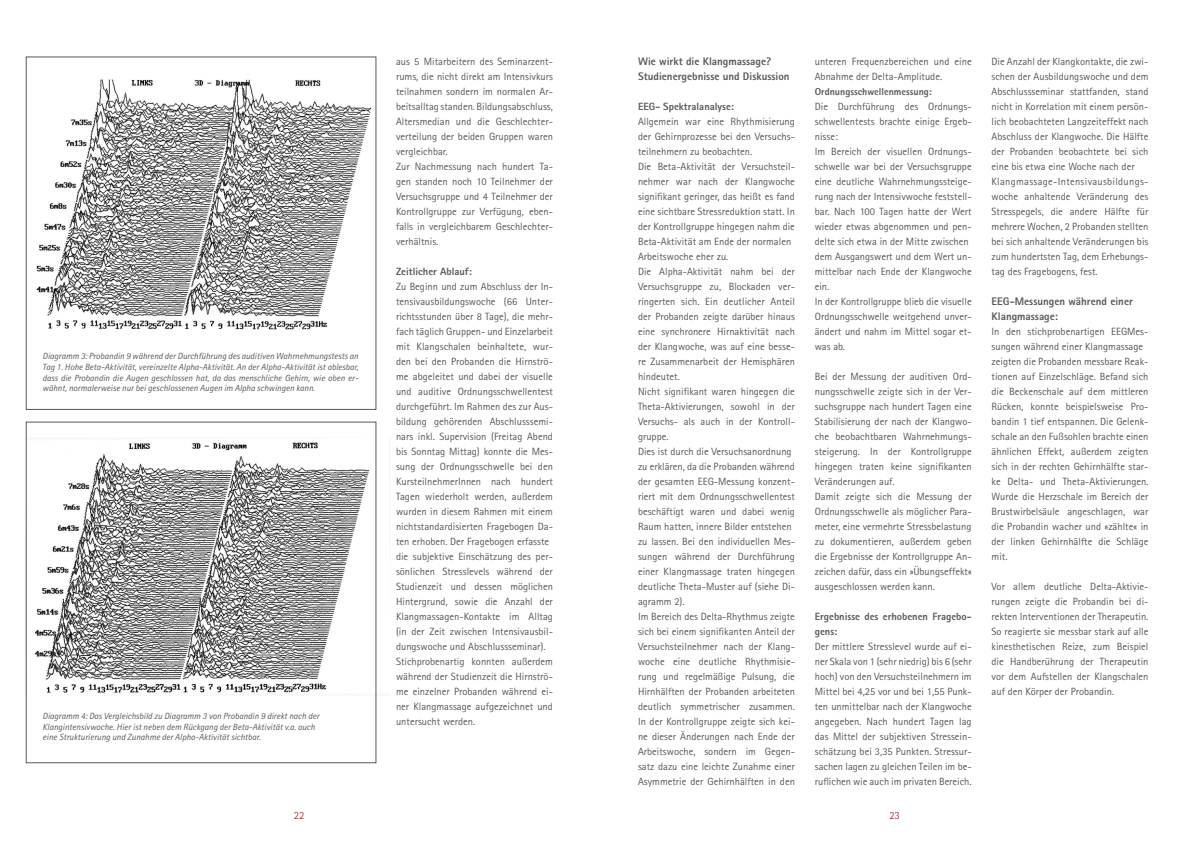
<style>
.page{position:relative;width:1191px;height:842px;background:#fff}
.page>*{position:absolute;margin:0;border:0;box-sizing:border-box;transform-origin:0 0}
.t1{font:800 11px/15px "Rotis Sans Serif";color:#58585a}
.t2{font:300 11px "Rotis Sans Serif";color:#9a1c22}
.t3{font:10.5px/15px "Rotis Sans Serif";color:#58585a}
.t4{font:800 10.5px/15px "Rotis Sans Serif";color:#58585a}
.t5{font:800 10px "Rotis Sans Serif";color:#58585a}
.t6{font:italic 9px/10.8px "Rotis Sans Serif";color:#58585a;text-align:justify}
</style>
<div class="page">
<img style="left:36px;top:79px;width:341px;height:263px">
<img style="left:35px;top:437px;width:342px;height:259px">
<div style="left:26px;top:57px;width:350px;height:353px;border:1px solid #58585a"></div>
<div style="left:26px;top:422px;width:350px;height:341px;border:1px solid #58585a"></div>
<p class="t6" style="left:43px;top:351px;width:317px">Diagramm 3: Probandin 9 während der Durchführung des auditiven Wahrnehmungstests an Tag 1. Hohe Beta-Aktivität, vereinzelte Alpha-Aktivität. An der Alpha-Aktivität ist ablesbar, dass die Probandin die Augen geschlossen hat, da das menschliche Gehirn, wie oben er&shy;wähnt, normalerweise nur bei geschlossenen Augen im Alpha schwingen kann.</p>
<p class="t6" style="left:43px;top:710px;width:278px;text-align:left">Diagramm 4: Das Vergleichsbild zu Diagramm 3 von Probandin 9 direkt nach der<br>Klangintensivwoche. Hier ist neben dem Rückgang der Beta-Aktivität v.a. auch eine Strukturierung und Zunahme der Alpha-Aktivität sichtbar.</p>
<p class="t3" style="left:396px;top:54px;width:158px">aus 5 Mitarbeitern des Seminarzent&shy;rums, die nicht direkt am Intensivkurs teilnahmen sondern im normalen Ar&shy;beitsalltag standen. Bildungsabschluss, Altersmedian und die Geschlechter&shy;verteilung der beiden Gruppen waren vergleichbar.<br>Zur Nachmessung nach hundert Ta&shy;gen standen noch 10 Teilnehmer der Versuchsgruppe und 4 Teilnehmer der Kontrollgruppe zur Verfügung, eben&shy;falls in vergleichbarem Geschlechter&shy;verhältnis.</p>
<p class="t4" style="left:396px;top:264px;width:77px">Zeitlicher Ablauf:</p>
<p class="t3" style="left:396px;top:279px;width:158px">Zu Beginn und zum Abschluss der In&shy;tensivausbildungswoche (66 Unter&shy;richtsstunden über 8 Tage), die mehr&shy;fach täglich Gruppen- und Einzelarbeit mit Klangschalen beinhaltete, wur&shy;den bei den Probanden die Hirnströ&shy;me abgeleitet und dabei der visuelle und auditive Ordnungsschwellentest durchgeführt. Im Rahmen des zur Aus&shy;bildung gehörenden Abschlusssemi&shy;nars inkl. Supervision (Freitag Abend bis Sonntag Mittag) konnte die Mes&shy;sung der Ordnungsschwelle bei den KursteilnehmerInnen nach hundert Tagen wiederholt werden, außerdem wurden in diesem Rahmen mit einem nichtstandardisierten Fragebogen Da&shy;ten erhoben. Der Fragebogen erfasste die subjektive Einschätzung des per&shy;sönlichen Stresslevels während der Studienzeit und dessen möglichen Hintergrund, sowie die Anzahl der Klangmassagen-Kontakte im Alltag (in der Zeit zwischen Intensivausbil&shy;dungswoche und Abschlussseminar).<br>Stichprobenartig konnten außerdem während der Studienzeit die Hirnströ&shy;me einzelner Probanden während ei&shy;ner Klangmassage aufgezeichnet und untersucht werden.</p>
<p class="t1" style="left:638px;top:54px;width:153px">Wie wirkt die Klangmassage?<br>Studienergebnisse und Diskussion</p>
<p class="t4" style="left:638px;top:99px;width:98px">EEG- Spektralanalyse:</p>
<p class="t3" style="left:638px;top:114px;width:158px">Allgemein war eine Rhythmisierung der Gehirnprozesse bei den Versuchs&shy;teilnehmern zu beobachten.<br>Die Beta-Aktivität der Versuchsteil&shy;nehmer war nach der Klangwoche signifikant geringer, das heißt es fand eine sichtbare Stressreduktion statt. In der Kontrollgruppe hingegen nahm die Beta-Aktivität am Ende der normalen Arbeitswoche eher zu.<br>Die Alpha-Aktivität nahm bei der Versuchsgruppe zu, Blockaden ver&shy;ringerten sich. Ein deutlicher Anteil der Probanden zeigte darüber hinaus eine synchronere Hirnaktivität nach der Klangwoche, was auf eine besse&shy;re Zusammenarbeit der Hemisphären hindeutet.<br>Nicht signifikant waren hingegen die Theta-Aktivierungen, sowohl in der Versuchs- als auch in der Kontroll&shy;gruppe.<br>Dies ist durch die Versuchsanordnung zu erklären, da die Probanden während der gesamten EEG-Messung konzent&shy;riert mit dem Ordnungsschwellentest beschäftigt waren und dabei wenig Raum hatten, innere Bilder entstehen zu lassen. Bei den individuellen Mes&shy;sungen während der Durchführung einer Klangmassage traten hingegen deutliche Theta-Muster auf (siehe Di&shy;agramm 2).<br>Im Bereich des Delta-Rhythmus zeigte sich bei einem signifikanten Anteil der Versuchsteilnehmer nach der Klang&shy;woche eine deutliche Rhythmisie&shy;rung und regelmäßige Pulsung, die Hirnhälften der Probanden arbeiteten deutlich symmetrischer zusammen.<br>In der Kontrollgruppe zeigte sich kei&shy;ne dieser Änderungen nach Ende der Arbeitswoche, sondern im Gegen&shy;satz dazu eine leichte Zunahme einer Asymmetrie der Gehirnhälften in den</p>
<p class="t3" style="left:814px;top:54px;width:158px">unteren Frequenzbereichen und eine<br>Abnahme der Delta-Amplitude.</p>
<p class="t5" style="left:814px;top:85px;width:119px">Ordnungsschwellenmessung:</p>
<p class="t3" style="left:814px;top:99px;width:158px">Die Durchführung des Ordnungs&shy;schwellentests brachte einige Ergeb&shy;nisse:<br>Im Bereich der visuellen Ordnungs&shy;schwelle war bei der Versuchsgruppe eine deutliche Wahrnehmungssteige&shy;rung nach der Intensivwoche feststell&shy;bar. Nach 100 Tagen hatte der Wert wieder etwas abgenommen und pen&shy;delte sich etwa in der Mitte zwischen dem Ausgangswert und dem Wert un&shy;mittelbar nach Ende der Klangwoche ein.<br>In der Kontrollgruppe blieb die visuelle<br>Ordnungsschwelle weitgehend unver&shy;ändert und nahm im Mittel sogar et&shy;was ab.</p>
<p class="t3" style="left:814px;top:369px;width:158px">Bei der Messung der auditiven Ord&shy;nungsschwelle zeigte sich in der Ver&shy;suchsgruppe nach hundert Tagen eine Stabilisierung der nach der Klangwo&shy;che beobachtbaren Wahrnehmungs&shy;steigerung. In der Kontrollgruppe hingegen traten keine signifikanten Veränderungen auf.<br>Damit zeigte sich die Messung der Ordnungsschwelle als möglicher Para&shy;meter, eine vermehrte Stressbelastung zu dokumentieren, außerdem geben die Ergebnisse der Kontrollgruppe An&shy;zeichen dafür, dass ein »Übungseffekt« ausgeschlossen werden kann.</p>
<p class="t4" style="left:814px;top:609px;width:158px">Ergebnisse des erhobenen Fragebo&shy;gens:</p>
<p class="t3" style="left:814px;top:639px;width:158px;text-align:justify">Der mittlere Stresslevel wurde auf ei&shy;ner Skala von 1 (sehr niedrig) bis 6 (sehr hoch) von den Versuchsteilnehmern im Mittel bei 4,25 vor und bei 1,55 Punk&shy;ten unmittelbar nach der Klangwoche angegeben. Nach hundert Tagen lag das Mittel der subjektiven Stressein&shy;schätzung bei 3,35 Punkten. Stressur&shy;sachen lagen zu gleichen Teilen im be&shy;ruflichen wie auch im privaten Bereich.</p>
<p class="t2" style="left:294px;top:809px;width:6px">22</p>
<p class="t2" style="left:889px;top:809px;width:6px">23</p>
<p class="t3" style="left:991px;top:54px;width:158px">Die Anzahl der Klangkontakte, die zwi&shy;schen der Ausbildungswoche und dem Abschlussseminar stattfanden, stand nicht in Korrelation mit einem persön&shy;lich beobachteten Langzeiteffekt nach Abschluss der Klangwoche. Die Hälfte der Probanden beobachtete bei sich eine bis etwa eine Woche nach der Klangmassage-Intensivausbildungs&shy;woche anhaltende Veränderung des Stresspegels, die andere Hälfte für mehrere Wochen, 2 Probanden stellten bei sich anhaltende Veränderungen bis zum hundertsten Tag, dem Erhebungs&shy;tag des Fragebogens, fest.</p>
<p class="t1" style="left:991px;top:293px;width:143px">EEG-Messungen während einer<br>Klangmassage:</p>
<p class="t3" style="left:991px;top:324px;width:158px">In den stichprobenartigen EEGMes&shy;sungen während einer Klangmassage zeigten die Probanden messbare Reak&shy;tionen auf Einzelschläge. Befand sich die Beckenschale auf dem mittleren Rücken, konnte beispielsweise Pro&shy;bandin 1 tief entspannen. Die Gelenk&shy;schale an den Fußsohlen brachte einen ähnlichen Effekt, außerdem zeigten sich in der rechten Gehirnhälfte star&shy;ke Delta- und Theta-Aktivierungen.<br>Wurde die Herzschale im Bereich der Brustwirbelsäule angeschlagen, war die Probandin wacher und »zählte« in der linken Gehirnhälfte die Schläge mit.</p>
<p class="t3" style="left:991px;top:579px;width:158px;text-align:justify">Vor allem deutliche Delta-Aktivie&shy;rungen zeigte die Probandin bei di&shy;rekten Interventionen der Therapeutin.<br>So reagierte sie messbar stark auf alle kinesthetischen Reize, zum Beispiel die Handberührung der Therapeutin vor dem Aufstellen der Klangschalen auf den Körper der Probandin.</p>
</div>
